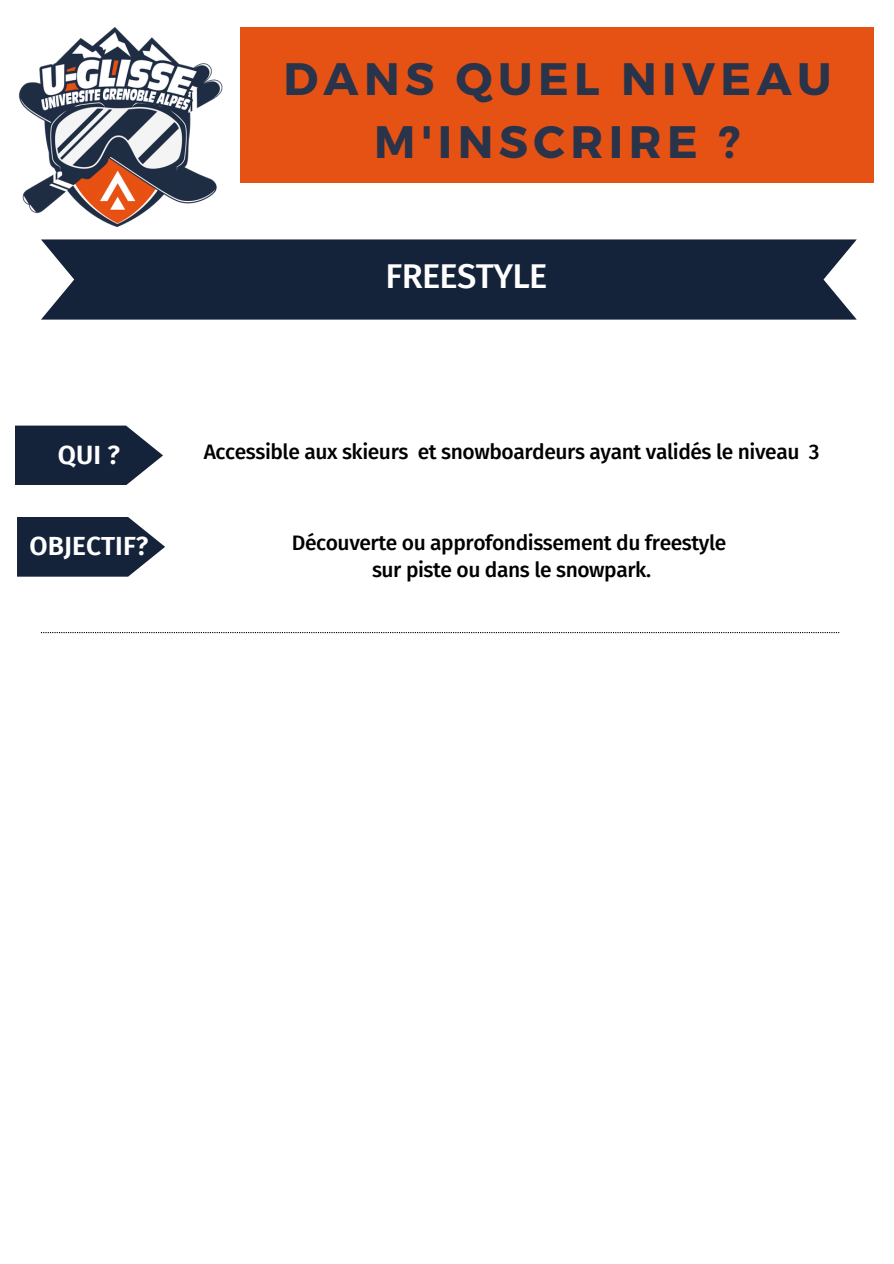
<style>
.page{position:relative;width:894px;height:1264px;background:#fff}
.page>*{position:absolute;margin:0;border:0;box-sizing:border-box;transform-origin:0 0}
.t1{font:700 45.45px/63px "Montserrat";letter-spacing:.12em;color:#29334a;text-align:center}
.t2{font:500 34.5px "Fira Sans";letter-spacing:-.02em;color:#fff}
.t3{font:600 26.4px "Fira Sans";color:#fff}
.t4{font:500 21px "Fira Sans";letter-spacing:-.02em;color:#000}
</style>
<div class="page">
<div style="left:240px;top:28px;width:633px;height:155px;background:#e65214"></div>
<img style="left:18px;top:28px;width:205px;height:199px">
<svg style="left:41px;top:632px;width:798px;height:1px"></svg>
<div style="left:41px;top:239px;width:815px;height:80px;background:#14223a"></div>
<svg style="left:15px;top:425px;width:148px;height:60px;background:#323e53"></svg>
<svg style="left:17px;top:517px;width:148px;height:59px;background:#303c51"></svg>
<p class="t1" style="left:283px;top:45px;width:549px">DANS QUEL NIVEAU<br>M'INSCRIRE ?</p>
<h2 class="t2" style="left:385px;top:255px;width:163px">FREESTYLE</h2>
<p class="t3" style="left:58px;top:439px;width:64px">QUI ?</p>
<p class="t3" style="left:30px;top:530px;width:120px">OBJECTIF?</p>
<h3 class="t4" style="left:204px;top:439px;width:617px">Accessible aux skieurs et snowboardeurs ayant validés le niveau 3</h3>
<p class="t4" style="left:292px;top:530px;width:436px">Découverte ou approfondissement du freestyle</p>
<p class="t4" style="left:372px;top:557px;width:280px">sur piste ou dans le snowpark.</p>
</div>
